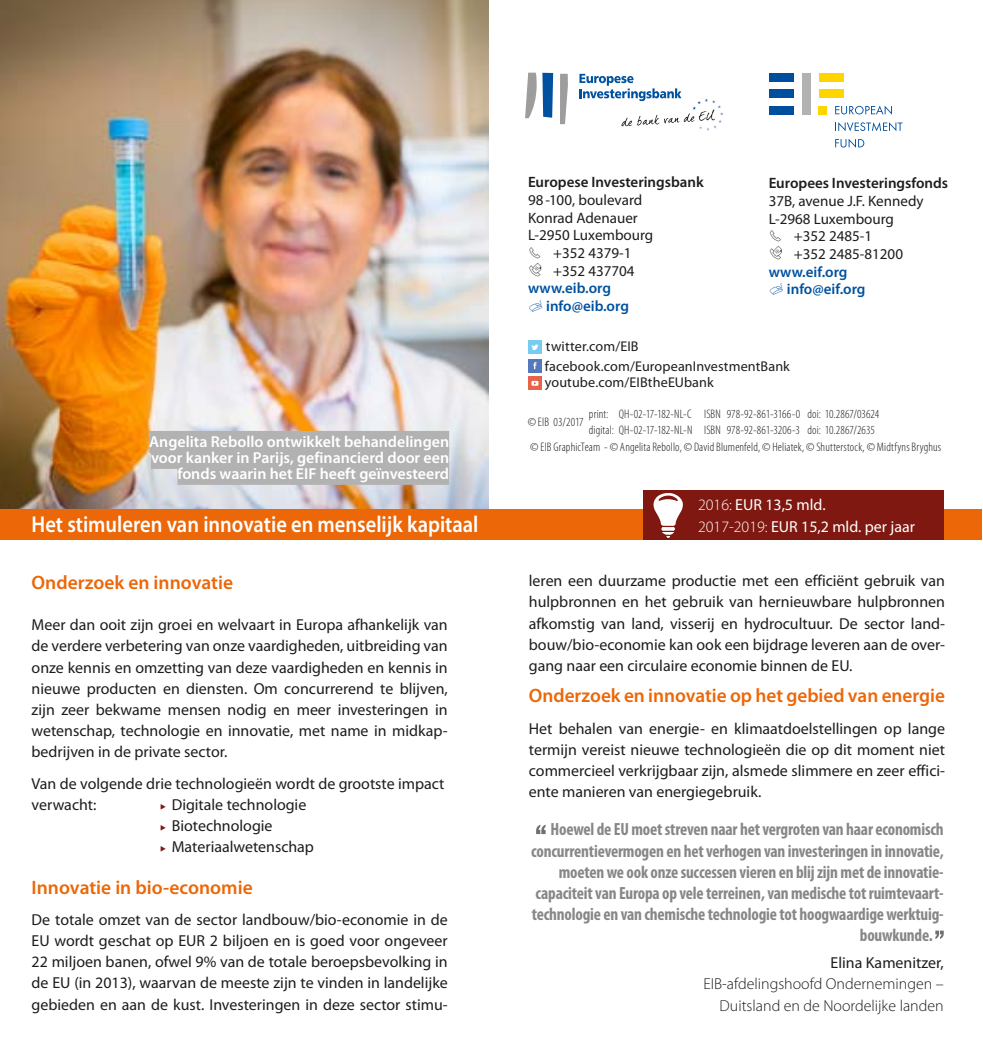
<style>
.page{position:relative;width:983px;height:1042px;background:#fff}
.page>*{position:absolute;margin:0;border:0;box-sizing:border-box;transform-origin:0 0}
.t1{font:600 22.93px "Myriad Pro";color:#fff;scale:.89 1}
.t2{font:600 19.43px "Myriad Pro";color:#ec6708}
.t3{font:700 condensed 17.68px "Myriad Pro";letter-spacing:-.01em;color:#878787}
.t4{font:15.92px/21.2px "Myriad Pro";color:#1d1d1b;text-align:justify}
.t5{font:600 15.92px/15.9px "Myriad Pro";color:#fff;text-align:right}
.t6{font:300 15.92px/21.2px "Myriad Pro";color:#1d1d1b;text-align:right}
.t7{font:15.92px/21.2px "Myriad Pro";color:#fff}
.t8{font:15.05px/17.7px "Myriad Pro";color:#1d1d1b}
.t9{font:600 15.05px "Myriad Pro";color:#1d1d1b}
.t10{font:600 15.05px/17.7px "Myriad Pro";color:#0051a0}
.t11{font:14.17px/19.4px "Myriad Pro";letter-spacing:.01em;color:#1d1d1b}
.t12{font:300 condensed 12.42px/15.2px "Myriad Pro";letter-spacing:.01em;color:#1d1d1b}
.s1{font-weight:300}
</style>
<div class="page">
<svg style="left:525px;top:73px;width:11px;height:45px"></svg>
<svg style="left:542px;top:73px;width:11px;height:45px"></svg>
<svg style="left:560px;top:74px;width:7px;height:50px"></svg>
<svg style="left:579px;top:74px;width:144px;height:57px"></svg>
<img style="left:0;top:0;width:488px;height:509px">
<svg style="left:536px;top:824px;width:9px;height:10px"></svg>
<svg style="left:935px;top:930px;width:8px;height:9px"></svg>
<div style="left:0;top:509px;width:981px;height:30px;background:#ec6708"></div>
<div style="left:768px;top:73px;width:25px;height:8px;background:#004f9f"></div>
<div style="left:801px;top:73px;width:9px;height:41px;background:#b2b2b2"></div>
<div style="left:818px;top:106px;width:8px;height:8px;background:#ffd500"></div>
<div style="left:768px;top:89px;width:25px;height:9px;background:#004f9f"></div>
<div style="left:818px;top:73px;width:25px;height:8px;background:#ffd500"></div>
<div style="left:818px;top:89px;width:25px;height:9px;background:#ffd500"></div>
<div style="left:768px;top:106px;width:25px;height:8px;background:#004f9f"></div>
<svg style="left:835px;top:106px;width:56px;height:9px"></svg>
<svg style="left:835px;top:122px;width:67px;height:9px"></svg>
<svg style="left:835px;top:139px;width:29px;height:9px"></svg>
<div style="left:528px;top:340px;width:13px;height:14px;background:#78ccf0"></div>
<svg style="left:531px;top:344px;width:7px;height:6px"></svg>
<div style="left:528px;top:359px;width:13px;height:14px;background:#547abd"></div>
<svg style="left:533px;top:362px;width:3px;height:7px"></svg>
<div style="left:528px;top:376px;width:13px;height:14px;background:#e8634a"></div>
<svg style="left:531px;top:381px;width:7px;height:5px"></svg>
<div style="left:149px;top:431px;width:300px;height:22px;background:#b2b2b2"></div>
<div style="left:151px;top:447px;width:298px;height:22px;background:#b2b2b2"></div>
<div style="left:177px;top:463px;width:272px;height:22px;background:#b2b2b2"></div>
<div style="left:642px;top:490px;width:301px;height:49px;background:#7f1810"></div>
<svg style="left:653px;top:493px;width:30px;height:45px"></svg>
<p class="t5" style="left:149px;top:434px;width:301px">Angelita Rebollo ontwikkelt behandelingen voor kanker in Parijs, gefinancierd door een fonds waarin het EIF heeft geïnvesteerd</p>
<h1 class="t1" style="left:32px;top:511px;width:503px">Het stimuleren van innovatie en menselijk kapitaal</h1>
<p class="t2" style="left:32px;top:571px;width:203px">Onderzoek en innovatie</p>
<p class="t4" style="left:32px;top:614px;width:417px">Meer dan ooit zijn groei en welvaart in Europa afhankelijk van de verdere verbetering van onze vaardigheden, uitbreiding van onze kennis en omzetting van deze vaardigheden en kennis in nieuwe producten en diensten. Om concurrerend te blijven, zijn zeer bekwame mensen nodig en meer investeringen in wetenschap, technologie en innovatie, met name in midkap&shy;bedrijven in de private sector.</p>
<p class="t4" style="left:32px;top:773px;width:414px">Van de volgende drie technologieën wordt de grootste impact verwacht:</p>
<p class="t4" style="left:172px;top:794px;width:144px;text-align:left">Digitale technologie<br>Biotechnologie<br>Materiaalwetenschap</p>
<p class="t2" style="left:32px;top:876px;width:223px">Innovatie in bio-economie</p>
<p class="t4" style="left:32px;top:909px;width:417px">De totale omzet van de sector landbouw/bio-economie in de EU wordt geschat op EUR 2 biljoen en is goed voor ongeveer 22 miljoen banen, ofwel 9% van de totale beroepsbevolking in de EU (in 2013), waarvan de meeste zijn te vinden in landelijke gebieden en aan de kust. Investeringen in deze sector stimu-</p>
<p class="t9" style="left:528px;top:174px;width:177px">Europese Investeringsbank</p>
<p class="t8" style="left:528px;top:191px;width:127px">98-100, boulevard<br>Konrad Adenauer<br>L-2950 Luxembourg</p>
<p class="t8" style="left:528px;top:244px;width:108px;text-align:right">✓ +352 4379-1 +352 437704</p>
<p class="t10" style="left:546px;top:280px;width:84px;text-indent:-18px">www.eib.org info@eib.org</p>
<p class="t9" style="left:768px;top:175px;width:181px">Europees Investeringsfonds</p>
<p class="t8" style="left:768px;top:192px;width:156px">37B, avenue J.F. Kennedy<br>L-2968 Luxembourg</p>
<p class="t8" style="left:793px;top:228px;width:111px;text-indent:-25px">✓ +352 2485-1 +352 2485-81200</p>
<p class="t10" style="left:786px;top:263px;width:80px;text-indent:-18px">www.eif.org info@eif.org</p>
<p class="t11" style="left:544px;top:337px;width:246px">twitter.com/EIB facebook.com/EuropeanInvestmentBank</p>
<p class="t11" style="left:544px;top:372px;width:170px">youtube.com/EIBtheEUbank</p>
<p class="t12" style="left:527px;top:414px;width:58px">© EIB 03/2017</p>
<p class="t12" style="left:588px;top:407px;width:292px">print: QH-02-17-182-NL-C ISBN 978-92-861-3166-0 doi: 10.2867/03624 digital: QH-02-17-182-NL-N ISBN 978-92-861-3206-3 doi: 10.2867/2635</p>
<p class="t12" style="left:530px;top:440px;width:412px">© EIB GraphicTeam - © Angelita Rebollo, © David Blumenfeld, © Heliatek, © Shutterstock, © Midtfyns Bryghus</p>
<p class="t7" style="left:697px;top:495px;width:218px"><span class="s1">2016:</span> EUR 13,5 mld.<br><span class="s1">2017-2019:</span> EUR 15,2 mld. per jaar</p>
<p class="t4" style="left:528px;top:571px;width:417px">leren een duurzame productie met een efficiënt gebruik van hulpbronnen en het gebruik van hernieuwbare hulpbronnen afkomstig van land, visserij en hydrocultuur. De sector land&shy;bouw/bio-economie kan ook een bijdrage leveren aan de over&shy;gang naar een circulaire economie binnen de EU.</p>
<p class="t2" style="left:528px;top:685px;width:417px">Onderzoek en innovatie op het gebied van energie</p>
<p class="t4" style="left:528px;top:718px;width:417px">Het behalen van energie- en klimaatdoelstellingen op lange termijn vereist nieuwe technologieën die op dit moment niet commercieel verkrijgbaar zijn, alsmede slimmere en zeer effici&shy;ente manieren van energiegebruik.</p>
<p class="t3" style="left:550px;top:820px;width:394px">Hoewel de EU moet streven naar het vergroten van haar economisch</p>
<p class="t3" style="left:531px;top:841px;width:414px">concurrentievermogen en het verhogen van investeringen in innovatie,</p>
<p class="t3" style="left:558px;top:862px;width:386px">moeten we ook onze successen vieren en blij zijn met de innovatie-</p>
<p class="t3" style="left:535px;top:883px;width:409px">capaciteit van Europa op vele terreinen, van medische tot ruimtevaart-</p>
<p class="t3" style="left:531px;top:904px;width:413px">technologie en van chemische technologie tot hoogwaardige werktuig-</p>
<p class="t3" style="left:859px;top:926px;width:75px">bouwkunde.</p>
<p class="t4" style="left:830px;top:952px;width:115px">Elina Kamenitzer,</p>
<p class="t6" style="left:703px;top:974px;width:242px">EIB-afdelingshoofd Ondernemingen –<br>Duitsland en de Noordelijke landen</p>
</div>
